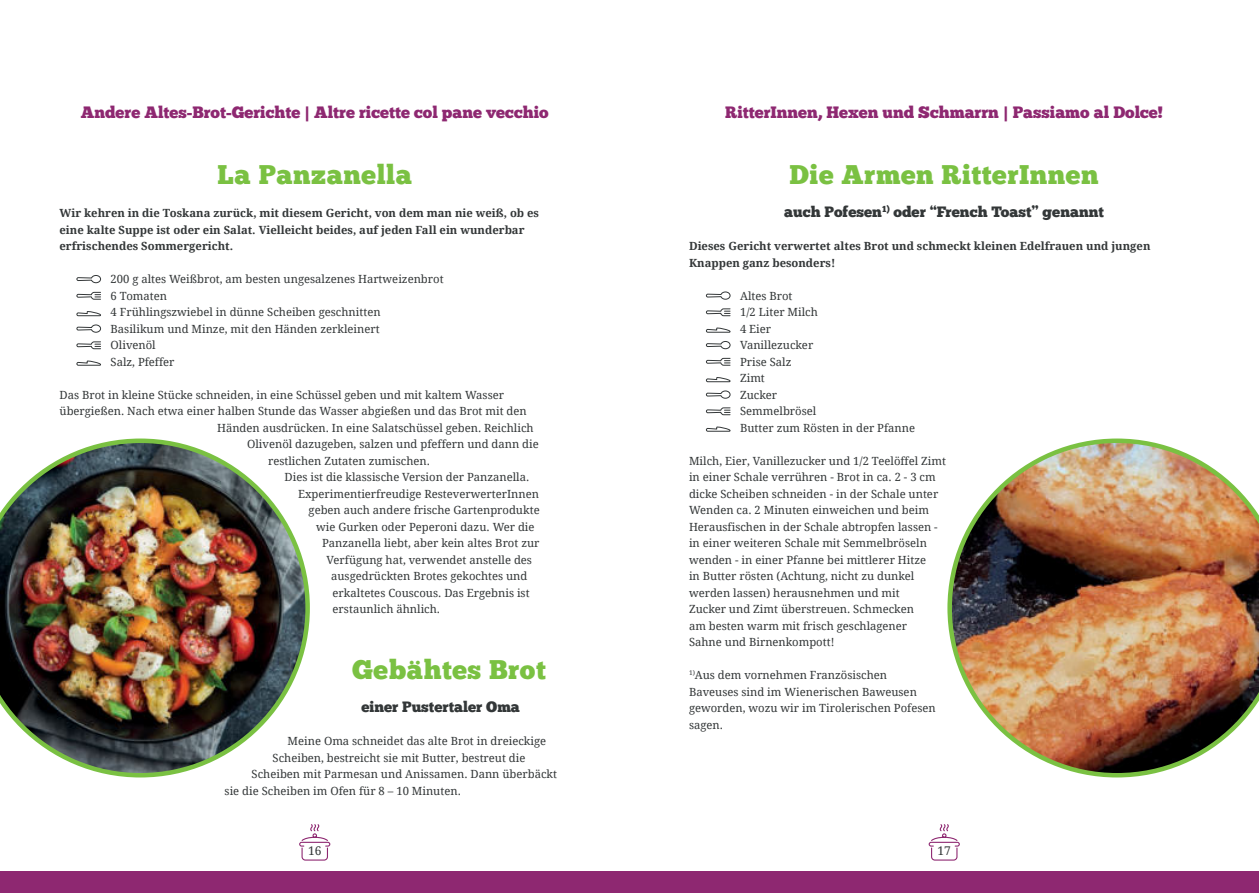
<style>
.page{position:relative;width:1259px;height:893px;background:#fff}
.page>*{position:absolute;margin:0;border:0;box-sizing:border-box;transform-origin:0 0}
.t1{font:27px "Chunk Five";letter-spacing:.02em;color:#7ac142}
.t2{font:16.5px "Chunk Five";color:#8e2871}
.t3{font:15px "Chunk Five";color:#333738}
.t4{font:12px "Droid Serif";color:#333738}
.t5{font:11.25px/16.5px "Droid Serif";color:#333738}
.t6{font:700 11.25px/16.5px "Droid Serif";color:#333738}
</style>
<div class="page">
<div style="left:0;top:872px;width:1259px;height:21px;background:#8e2871"></div>
<svg style="left:299px;top:824px;width:32px;height:37px"></svg>
<svg style="left:928px;top:824px;width:32px;height:37px"></svg>
<svg style="left:705px;top:291px;width:26px;height:9px"></svg>
<svg style="left:705px;top:308px;width:26px;height:8px"></svg>
<svg style="left:705px;top:327px;width:26px;height:6px"></svg>
<svg style="left:705px;top:341px;width:26px;height:8px"></svg>
<svg style="left:705px;top:358px;width:26px;height:8px"></svg>
<svg style="left:705px;top:377px;width:26px;height:5px"></svg>
<svg style="left:705px;top:390px;width:26px;height:9px"></svg>
<svg style="left:705px;top:407px;width:26px;height:8px"></svg>
<svg style="left:705px;top:426px;width:26px;height:6px"></svg>
<svg style="left:76px;top:275px;width:25px;height:8px"></svg>
<svg style="left:76px;top:292px;width:25px;height:8px"></svg>
<svg style="left:76px;top:311px;width:25px;height:5px"></svg>
<svg style="left:76px;top:324px;width:25px;height:9px"></svg>
<svg style="left:76px;top:341px;width:25px;height:8px"></svg>
<svg style="left:76px;top:360px;width:25px;height:6px"></svg>
<img style="left:947px;top:438px;width:312px;height:339px">
<img style="left:0;top:438px;width:310px;height:339px">
<h2 class="t2" style="left:81px;top:105px;width:469px">Andere Altes-Brot-Gerichte | Altre ricette col pane vecchio</h2>
<h1 class="t1" style="left:218px;top:162px;width:196px">La Panzanella</h1>
<p class="t6" style="left:60px;top:206px;width:481px">Wir kehren in die Toskana zurück, mit diesem Gericht, von dem man nie weiß, ob es eine kalte Suppe ist oder ein Salat. Vielleicht beides, auf jeden Fall ein wunderbar erfrischendes Sommergericht.</p>
<p class="t5" style="left:111px;top:272px;width:334px">200 g altes Weißbrot, am besten ungesalzenes Hartweizenbrot<br>6 Tomaten<br>4 Frühlingszwiebel in dünne Scheiben geschnitten<br>Basilikum und Minze, mit den Händen zerkleinert<br>Olivenöl<br>Salz, Pfeffer</p>
<p class="t5" style="left:60px;top:387px;width:446px">Das Brot in kleine Stücke schneiden, in eine Schüssel geben und mit kaltem Wasser</p>
<p class="t5" style="left:60px;top:404px;width:469px">übergießen. Nach etwa einer halben Stunde das Wasser abgießen und das Brot mit den</p>
<p class="t5" style="left:217px;top:420px;width:318px">Händen ausdrücken. In eine Salatschüssel geben. Reichlich</p>
<p class="t5" style="left:247px;top:437px;width:293px">Olivenöl dazugeben, salzen und pfeffern und dann die</p>
<p class="t5" style="left:268px;top:453px;width:163px">restlichen Zutaten zumischen.</p>
<p class="t5" style="left:285px;top:470px;width:246px">Dies ist die klassische Version der Panzanella.</p>
<p class="t5" style="left:298px;top:486px;width:242px">Experimentierfreudige ResteverwerterInnen</p>
<p class="t5" style="left:309px;top:503px;width:232px">geben auch andere frische Gartenprodukte</p>
<p class="t5" style="left:316px;top:519px;width:220px">wie Gurken oder Peperoni dazu. Wer die</p>
<p class="t5" style="left:322px;top:536px;width:219px">Panzanella liebt, aber kein altes Brot zur</p>
<p class="t5" style="left:327px;top:552px;width:207px">Verfügung hat, verwendet anstelle des</p>
<p class="t5" style="left:331px;top:569px;width:198px">ausgedrückten Brotes gekochtes und</p>
<p class="t5" style="left:333px;top:585px;width:198px">erkaltetes Couscous. Das Ergebnis ist</p>
<p class="t5" style="left:333px;top:602px;width:109px">erstaunlich ähnlich.</p>
<h1 class="t1" style="left:352px;top:657px;width:195px">Gebähtes Brot</h1>
<h3 class="t3" style="left:361px;top:700px;width:160px">einer Pustertaler Oma</h3>
<p class="t5" style="left:288px;top:734px;width:260px">Meine Oma schneidet das alte Brot in dreieckige</p>
<p class="t5" style="left:273px;top:750px;width:254px">Scheiben, bestreicht sie mit Butter, bestreut die</p>
<p class="t5" style="left:252px;top:767px;width:307px">Scheiben mit Parmesan und Anissamen. Dann überbäckt</p>
<p class="t5" style="left:225px;top:783px;width:238px">sie die Scheiben im Ofen für 8 – 10 Minuten.</p>
<h2 class="t2" style="left:725px;top:105px;width:439px">RitterInnen, Hexen und Schmarrn | Passiamo al Dolce!</h2>
<h1 class="t1" style="left:789px;top:162px;width:310px">Die Armen RitterInnen</h1>
<h3 class="t3" style="left:784px;top:205px;width:321px">auch Pofesen<sup>1)</sup> oder “French Toast” genannt</h3>
<p class="t6" style="left:689px;top:239px;width:463px">Dieses Gericht verwertet altes Brot und schmeckt kleinen Edelfrauen und jungen<br>Knappen ganz besonders!</p>
<p class="t5" style="left:740px;top:288px;width:176px">Altes Brot<br>1/2 Liter Milch<br>4 Eier<br>Vanillezucker<br>Prise Salz<br>Zimt<br>Zucker<br>Semmelbrösel<br>Butter zum Rösten in der Pfanne</p>
<p class="t5" style="left:689px;top:453px;width:258px">Milch, Eier, Vanillezucker und 1/2 Teelöffel Zimt in einer Schale verrühren - Brot in ca. 2 - 3 cm dicke Scheiben schneiden - in der Schale unter Wenden ca. 2 Minuten einweichen und beim Herausfischen in der Schale abtropfen lassen - in einer weiteren Schale mit Semmelbröseln wenden - in einer Pfanne bei mittlerer Hitze<br>in Butter rösten (Achtung, nicht zu dunkel werden lassen) herausnehmen und mit<br>Zucker und Zimt überstreuen. Schmecken<br>am besten warm mit frisch geschlagener<br>Sahne und Birnenkompott!</p>
<p class="t5" style="left:689px;top:668px;width:248px"><sup>1)</sup>Aus dem vornehmen Französischen<br>Baveuses sind im Wienerischen Baweusen geworden, wozu wir im Tirolerischen Pofesen sagen.</p>
<p class="t4" style="left:308px;top:846px;width:15px">16</p>
<p class="t4" style="left:937px;top:846px;width:15px">17</p>
</div>
